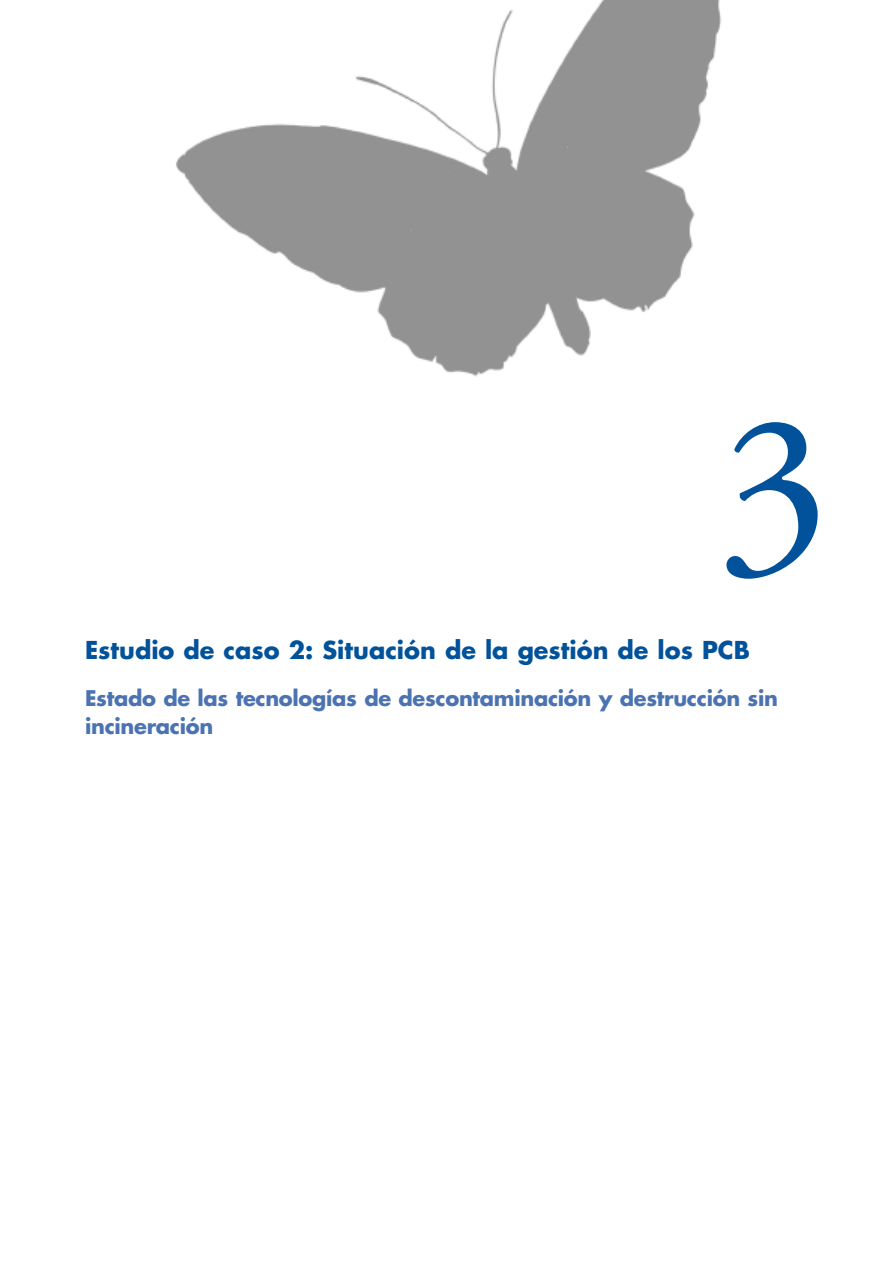
<style>
.page{position:relative;width:893px;height:1263px;background:#fff}
.page>*{position:absolute;margin:0;border:0;box-sizing:border-box;transform-origin:0 0}
.t1{font:225px "Adobe Garamond";color:#01529a}
.t2{font:700 24px "Futura";color:#01529a}
.t3{font:700 21px/28.5px "Futura";letter-spacing:-.015em;color:#4c73b1}
</style>
<div class="page">
<img style="left:176px;top:0;width:546px;height:377px">
<h1 class="t1" style="left:717px;top:405px;width:114px">3</h1>
<p class="t2" style="left:85px;top:639px;width:666px">Estudio de caso 2: Situación de la gestión de los PCB</p>
<p class="t3" style="left:85px;top:685px;width:694px">Estado de las tecnologías de descontaminación y destrucción sin incineración</p>
</div>
